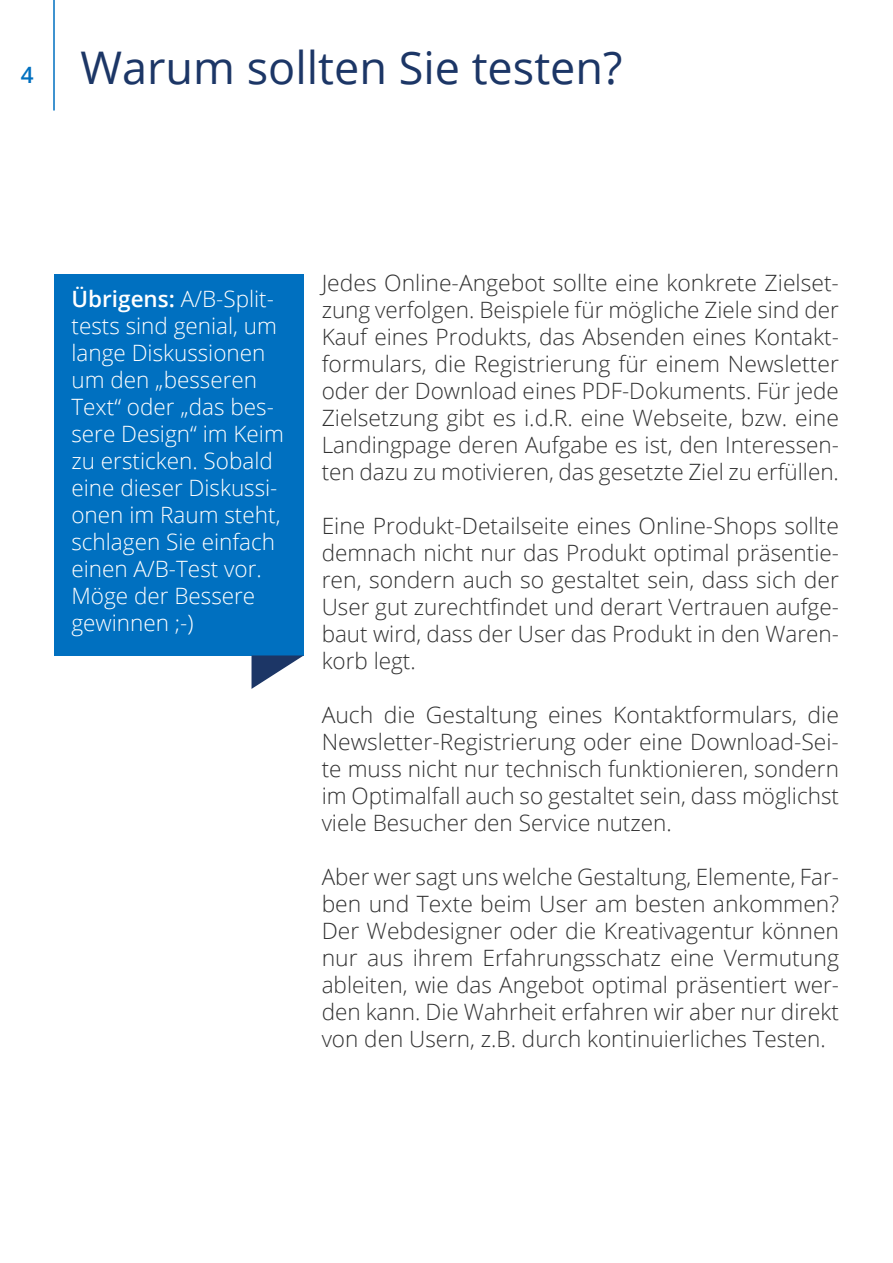
<style>
.page{position:relative;width:893px;height:1263px;background:#fff}
.page>*{position:absolute;margin:0;border:0;box-sizing:border-box;transform-origin:0 0}
.t1{font:45px "Open Sans";color:#1c3666}
.t2{font:300 22.5px/27px "Open Sans";color:#323232;text-align:justify}
.t3{font:300 22.5px/27px "Open Sans";color:#fff}
.s1{font-weight:600;font-size:22.5px;color:#0070c0}
.s2{font-weight:600}
</style>
<div class="page">
<hr style="left:53px;top:0;width:2px;height:111px;background:#0070c0">
<div style="left:54px;top:274px;width:250px;height:382px;background:#0070c0"></div>
<svg style="left:252px;top:655px;width:52px;height:34px"></svg>
<h1 class="t1" style="left:21px;top:37px;width:603px"><span class="s1">4</span> Warum sollten Sie testen?</h1>
<p class="t3" style="left:71px;top:285px;width:214px"><span class="s2">Übrigens:</span> A/B-Split&shy;tests sind genial, um lange Diskussionen um den „besseren<br>Text“ oder „das bes&shy;sere Design“ im Keim zu ersticken. Sobald eine dieser Diskussi&shy;onen im Raum steht, schlagen Sie einfach einen A/B-Test vor.<br>Möge der Bessere gewinnen ;-)</p>
<p class="t2" style="left:322px;top:269px;width:519px">Jedes Online-Angebot sollte eine konkrete Zielset&shy;zung verfolgen. Beispiele für mögliche Ziele sind der Kauf eines Produkts, das Absenden eines Kontakt&shy;formulars, die Registrierung für einem Newsletter oder der Download eines PDF-Dokuments. Für jede Zielsetzung gibt es i.d.R. eine Webseite, bzw. eine Landingpage deren Aufgabe es ist, den Interessen&shy;ten dazu zu motivieren, das gesetzte Ziel zu erfüllen.</p>
<p class="t2" style="left:322px;top:512px;width:519px">Eine Produkt-Detailseite eines Online-Shops sollte demnach nicht nur das Produkt optimal präsentie&shy;ren, sondern auch so gestaltet sein, dass sich der User gut zurechtfindet und derart Vertrauen aufge&shy;baut wird, dass der User das Produkt in den Waren&shy;korb legt.</p>
<p class="t2" style="left:322px;top:701px;width:519px">Auch die Gestaltung eines Kontaktformulars, die Newsletter-Registrierung oder eine Download-Sei&shy;te muss nicht nur technisch funktionieren, sondern im Optimalfall auch so gestaltet sein, dass möglichst viele Besucher den Service nutzen.</p>
<p class="t2" style="left:322px;top:863px;width:519px">Aber wer sagt uns welche Gestaltung, Elemente, Far&shy;ben und Texte beim User am besten ankommen?<br>Der Webdesigner oder die Kreativagentur können nur aus ihrem Erfahrungsschatz eine Vermutung ableiten, wie das Angebot optimal präsentiert wer&shy;den kann. Die Wahrheit erfahren wir aber nur direkt von den Usern, z.B. durch kontinuierliches Testen.</p>
</div>
